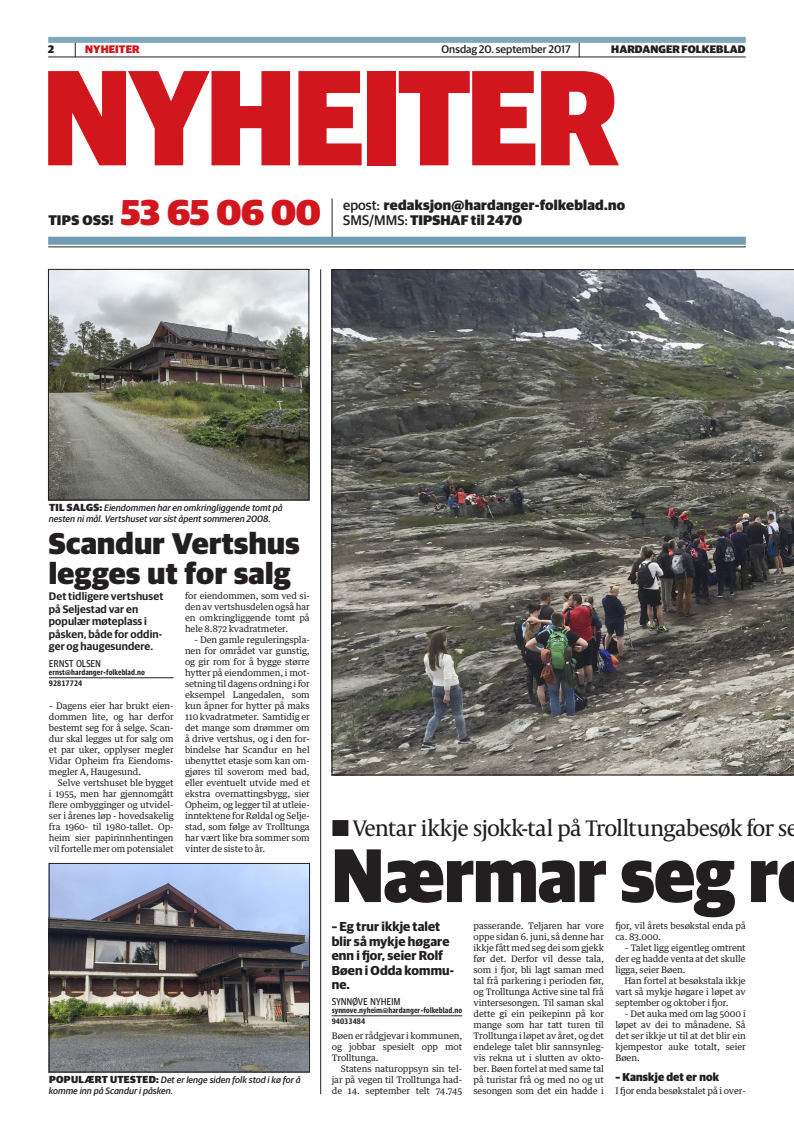
<style>
.page{position:relative;width:794px;height:1134px;background:#fff}
.page>*{position:absolute;margin:0;border:0;box-sizing:border-box;transform-origin:0 0}
.t1{font:900 136px "Guardian Sans";letter-spacing:-.025em;color:#d2161e;scale:.9 1}
.t2{font:900 76px "Guardian Sans";color:#231f20;scale:.95 1}
.t3{font:900 36px "Guardian Sans";letter-spacing:-.015em;color:#d2161e}
.t4{font:900 30px/30px "Guardian Sans";letter-spacing:.005em;color:#231f20}
.t5{font:23px "Capitolium News 2";letter-spacing:-.045em;color:#231f20}
.t6{font:900 14px/15px "Guardian Sans";letter-spacing:.015em;color:#231f20}
.t7{font:700 13px/14.5px "Guardian Sans";letter-spacing:.005em;color:#231f20}
.t8{font:900 11.5px "Guardian Sans";color:#231f20;scale:.95 1}
.t9{font:600 11px/12.5px "Guardian Sans";letter-spacing:.01em;color:#231f20}
.t10{font:500 11px "Guardian Sans";color:#231f20}
.t11{font:900 11px "Guardian Sans";letter-spacing:.01em;color:#231f20}
.t12{font:900 11px "Guardian Sans";letter-spacing:.01em;color:#d2161e}
.t13{font:10px "Guardian Agate Sans 4 D";letter-spacing:-.03em;color:#231f20;scale:.95 1}
.t14{font:italic 500 9.3px/11px "Guardian Sans";letter-spacing:.005em;color:#231f20}
.t15{font:9px/11px "Guardian Text Egyp";letter-spacing:-.01em;color:#231f20;text-align:justify}
.t16{font:700 8px/10.8px "Guardian Agate Sans 4 D";color:#231f20;scale:.95 1}
.s1{font-weight:500}
.s2{font-weight:900;font-style:normal;font-size:10.2px}
</style>
<div class="page">
<svg style="left:75px;top:43px;width:1px;height:14px"></svg>
<svg style="left:579px;top:43px;width:1px;height:14px"></svg>
<hr style="left:48px;top:57px;width:698px;height:1px;background:#231f20">
<div style="left:48px;top:37px;width:698px;height:6px;background:#7fa8bc"></div>
<hr style="left:332px;top:198px;width:1px;height:44px;background:#231f20">
<div style="left:48px;top:237px;width:698px;height:8px;background:#6f9db2"></div>
<hr style="left:48px;top:247px;width:698px;height:1px;background:#231f20">
<hr style="left:320px;top:269px;width:1px;height:825px;background:#231f20">
<img style="left:50px;top:271px;width:257px;height:227px">
<div style="left:48px;top:269px;width:261px;height:231px;border:1px solid #231f20"></div>
<hr style="left:49px;top:677px;width:125px;height:1px;background:#231f20">
<img style="left:51px;top:865px;width:257px;height:205px">
<div style="left:49px;top:863px;width:261px;height:209px;border:1px solid #231f20"></div>
<svg style="left:332px;top:269px;width:462px;height:506px;background:#676762"></svg>
<hr style="left:332px;top:1015px;width:130px;height:1px;background:#231f20">
<p class="t11" style="left:48px;top:41px;width:8px">2</p>
<p class="t12" style="left:85px;top:41px;width:56px">nyheiter</p>
<p class="t10" style="left:441px;top:41px;width:130px">Onsdag 20. september 2017</p>
<p class="t11" style="left:611px;top:41px;width:136px">Hardanger Folkeblad</p>
<h1 class="t1" style="left:43px;top:14px;width:641px">nyheiter</h1>
<h3 class="t6" style="left:48px;top:211px;width:67px">Tips oss!</h3>
<h3 class="t3" style="left:121px;top:185px;width:201px">53 65 06 00</h3>
<h3 class="t6" style="left:343px;top:196px;width:283px"><span class="s1">epost:</span> redaksjon@hardanger-folkeblad.no<br><span class="s1">SMS/MMS:</span>TIPS</h3>
<h3 class="t6" style="left:440px;top:211px;width:83px">HAF til 2470</h3>
<p class="t14" style="left:49px;top:502px;width:235px"><span class="s2">til salgs:</span> Eiendommen har en omkringliggende tomt på nesten ni mål. Vertshuset var sist åpent sommeren 2008.</p>
<h3 class="t4" style="left:49px;top:526px;width:252px">Scandur Vertshus legges ut for salg</h3>
<p class="t9" style="left:49px;top:589px;width:116px">Det tidligere vertshuset på Seljestad var en populær møteplass i påsken, både for oddin&shy;ger og haugesundere.</p>
<p class="t13" style="left:49px;top:656px;width:57px">ERNST OLSEN</p>
<p class="t16" style="left:49px;top:666px;width:103px">ernst@hardanger-folkeblad.no<br>92817724</p>
<p class="t15" style="left:49px;top:699px;width:126px">– Dagens eier har brukt eien&shy;dommen lite, og har derfor bestemt seg for å selge. Scan&shy;dur skal legges ut for salg om et par uker, opplyser megler Vidar Opheim fra Eiendoms&shy;megler A, Haugesund.</p>
<p class="t15" style="left:49px;top:776px;width:126px;text-indent:9px">Selve vertshuset ble bygget i 1955, men har gjennomgått flere ombygginger og utvidel&shy;ser i årenes løp - hovedsakelig fra 1960- til 1980-tallet. Op&shy;heim sier papirinnhentingen vil fortelle mer om potensialet</p>
<p class="t15" style="left:185px;top:589px;width:126px">for eiendommen, som ved si&shy;den av vertshusdelen også har en omkringliggende tomt på hele 8.872 kvadratmeter.</p>
<p class="t15" style="left:185px;top:633px;width:126px;text-indent:9px">– Den gamle reguleringspla&shy;nen for området var gunstig, og gir rom for å bygge større hytter på eiendommen, i mot&shy;setning til dagens ordning i for eksempel Langedalen, som kun åpner for hytter på maks 110 kvadratmeter. Samtidig er det mange som drømmer om å drive vertshus, og i den for&shy;bindelse har Scandur en hel ubenyttet etasje som kan om&shy;gjøres til soverom med bad, eller eventuelt utvide med et ekstra overnattingsbygg, sier Opheim, og legger til at utleie&shy;inntektene for Røldal og Selje&shy;stad, som følge av Trolltunga har vært like bra sommer som vinter de siste to år.</p>
<p class="t14" style="left:49px;top:1074px;width:253px"><span class="s2">Populært utested:</span> Det er lenge siden folk stod i kø for å komme inn på Scandur i påsken.</p>
<h3 class="t5" style="left:332px;top:812px;width:468px">■ Ventar ikkje sjokk-tal på Trolltungabesøk for se</h3>
<h2 class="t2" style="left:332px;top:818px;width:471px">Nærmar seg r</h2>
<h3 class="t7" style="left:332px;top:918px;width:124px">– Eg trur ikkje talet blir så mykje høgare enn i fjor, seier Rolf<br>Bøen i Odda kommu&shy;ne.</h3>
<p class="t13" style="left:332px;top:994px;width:74px">SYNNØVE NYHEIM</p>
<p class="t16" style="left:332px;top:1004px;width:139px">synnove.nyheim@hardanger-folkeblad.no<br>94033484</p>
<p class="t15" style="left:332px;top:1029px;width:132px">Bøen er rådgjevar i kommunen, og jobbar spesielt opp mot Trolltunga.</p>
<p class="t15" style="left:332px;top:1062px;width:132px;text-indent:9px">Statens naturoppsyn sin tel&shy;jar på vegen til Trolltunga had&shy;de 14. september telt 74.745</p>
<p class="t15" style="left:473px;top:919px;width:132px">passerande. Teljaren har vore oppe sidan 6. juni, så denne har ikkje fått med seg dei som gjekk før det. Derfor vil desse tala, som i fjor, bli lagt saman med tal frå parkering i perioden før, og Trolltunga Active sine tal frå vintersesongen. Til saman skal dette gi ein peikepinn på kor mange som har tatt turen til Trolltunga i løpet av året, og det endelege talet blir sannsynleg&shy;vis rekna ut i slutten av okto&shy;ber. Bøen fortel at med same tal på turistar frå og med no og ut sesongen som det ein hadde i</p>
<p class="t15" style="left:615px;top:919px;width:132px">fjor, vil årets besøkstal enda på ca. 83.000.</p>
<p class="t15" style="left:615px;top:941px;width:132px;text-indent:9px">– Talet ligg eigentleg omtrent der eg hadde venta at det skulle ligga, seier Bøen.</p>
<p class="t15" style="left:615px;top:974px;width:132px;text-indent:9px">Han fortel at besøkstala ikkje vart så mykje høgare i løpet av september og oktober i fjor.</p>
<p class="t15" style="left:615px;top:1007px;width:132px;text-indent:9px">– Det auka med om lag 5000 i løpet av dei to månadene. Så det ser ikkje ut til at det blir ein kjempestor auke totalt, seier Bøen.</p>
<p class="t8" style="left:615px;top:1068px;width:111px">– Kanskje det er nok</p>
<p class="t15" style="left:615px;top:1084px;width:132px">I fjor enda besøkstalet på i over-</p>
</div>
